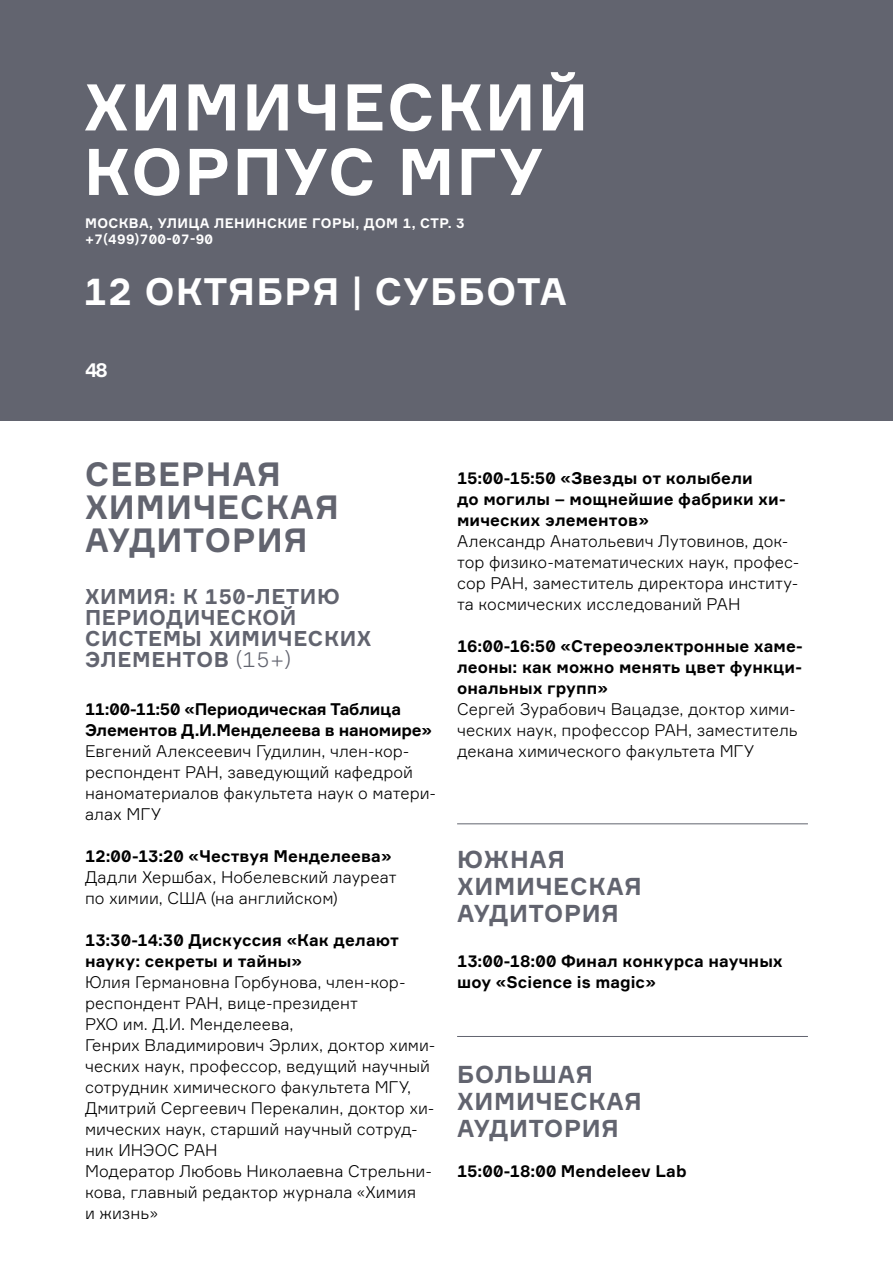
<style>
.page{position:relative;width:893px;height:1263px;background:#fff}
.page>*{position:absolute;margin:0;border:0;box-sizing:border-box;transform-origin:0 0}
.t1{font:700 64.5px/64.5px "Formular";letter-spacing:.03em;color:#fff}
.t2{font:700 37.5px "Formular";letter-spacing:.03em;color:#fff}
.t3{font:700 33px/33px "Formular";letter-spacing:.03em;color:#62646f}
.t4{font:700 24px/27px "Formular";letter-spacing:.03em;color:#62646f}
.t5{font:700 21px/21px "Formular";letter-spacing:.03em;color:#62646f}
.t6{font:700 19.5px "Formular";color:#fff}
.t7{font:300 16.5px/21px "Formular";letter-spacing:.005em;color:#000}
.t8{font:700 16.5px/21px "Formular";letter-spacing:.005em;color:#000}
.t9{font:700 16.5px/21px "Formular";letter-spacing:-.015em;color:#000}
.t10{font:700 13.5px/16.2px "Formular";letter-spacing:.03em;color:#fff}
.s1{font-weight:300}
</style>
<div class="page">
<div style="left:0;top:0;width:893px;height:421px;background:#62646f"></div>
<hr style="left:457px;top:823px;width:351px;height:1px;background:#62646f">
<hr style="left:457px;top:1036px;width:351px;height:1px;background:#62646f">
<h1 class="t1" style="left:84px;top:74px;width:506px">ХИМИЧЕСКИЙ<br>КОРПУС МГУ</h1>
<p class="t10" style="left:85px;top:215px;width:381px">МОСКВА, УЛИЦА ЛЕНИНСКИЕ ГОРЫ, ДОМ 1, СТР. 3 +7(499)700-07-90</p>
<h2 class="t2" style="left:84px;top:268px;width:484px">12 ОКТЯБРЯ | СУББОТА</h2>
<p class="t6" style="left:85px;top:358px;width:24px">48</p>
<h3 class="t3" style="left:85px;top:457px;width:255px">СЕВЕРНАЯ<br>ХИМИЧЕСКАЯ<br>АУДИТОРИЯ</h3>
<p class="t5" style="left:85px;top:586px;width:288px">ХИМИЯ: К 150-ЛЕТИЮ<br>ПЕРИОДИЧЕСКОЙ<br>СИСТЕМЫ ХИМИЧЕСКИХ<br>ЭЛЕМЕНТОВ <span class="s1">(15+)</span></p>
<p class="t9" style="left:85px;top:698px;width:349px">11:00-11:50 «Периодическая Таблица<br>Элементов Д.И.Менделеева в наномире»</p>
<p class="t7" style="left:85px;top:740px;width:352px">Евгений Алексеевич Гудилин, член-кор&shy;респондент РАН, заведующий кафедрой наноматериалов факультета наук о матери&shy;алах МГУ</p>
<p class="t8" style="left:85px;top:845px;width:308px">12:00-13:20 «Чествуя Менделеева»</p>
<p class="t7" style="left:85px;top:866px;width:313px">Дадли Хершбах, Нобелевский лауреат по химии, США (на английском)</p>
<p class="t8" style="left:85px;top:929px;width:316px">13:30-14:30 Дискуссия «Как делают науку: секреты и тайны»</p>
<p class="t7" style="left:85px;top:971px;width:352px">Юлия Германовна Горбунова, член-кор&shy;респондент РАН, вице-президент<br>РХО им. Д.И. Менделеева,<br>Генрих Владимирович Эрлих, доктор хими&shy;ческих наук, профессор, ведущий научный сотрудник химического факультета МГУ, Дмитрий Сергеевич Перекалин, доктор хи&shy;мических наук, старший научный сотруд&shy;ник ИНЭОС РАН<br>Модератор Любовь Николаевна Стрельни&shy;кова, главный редактор журнала «Химия<br>и жизнь»</p>
<p class="t8" style="left:457px;top:467px;width:330px">15:00-15:50 «Звезды от колыбели<br>до могилы – мощнейшие фабрики хи&shy;мических элементов»</p>
<p class="t7" style="left:457px;top:530px;width:344px">Александр Анатольевич Лутовинов, док&shy;тор физико-математических наук, профес&shy;сор РАН, заместитель директора институ&shy;та космических исследований РАН</p>
<p class="t8" style="left:457px;top:635px;width:347px;text-align:justify">16:00-16:50 «Стереоэлектронные хаме&shy;леоны: как можно менять цвет функци&shy;ональных групп»</p>
<p class="t7" style="left:457px;top:698px;width:342px">Сергей Зурабович Вацадзе, доктор хими&shy;ческих наук, профессор РАН, заместитель декана химического факультета МГУ</p>
<h3 class="t4" style="left:457px;top:846px;width:186px">ЮЖНАЯ<br>ХИМИЧЕСКАЯ<br>АУДИТОРИЯ</h3>
<p class="t8" style="left:457px;top:950px;width:327px">13:00-18:00 Финал конкурса научных шоу «Science is magic»</p>
<h3 class="t4" style="left:457px;top:1061px;width:186px">БОЛЬШАЯ<br>ХИМИЧЕСКАЯ<br>АУДИТОРИЯ</h3>
<p class="t8" style="left:457px;top:1160px;width:231px">15:00-18:00 Mendeleev Lab</p>
</div>
